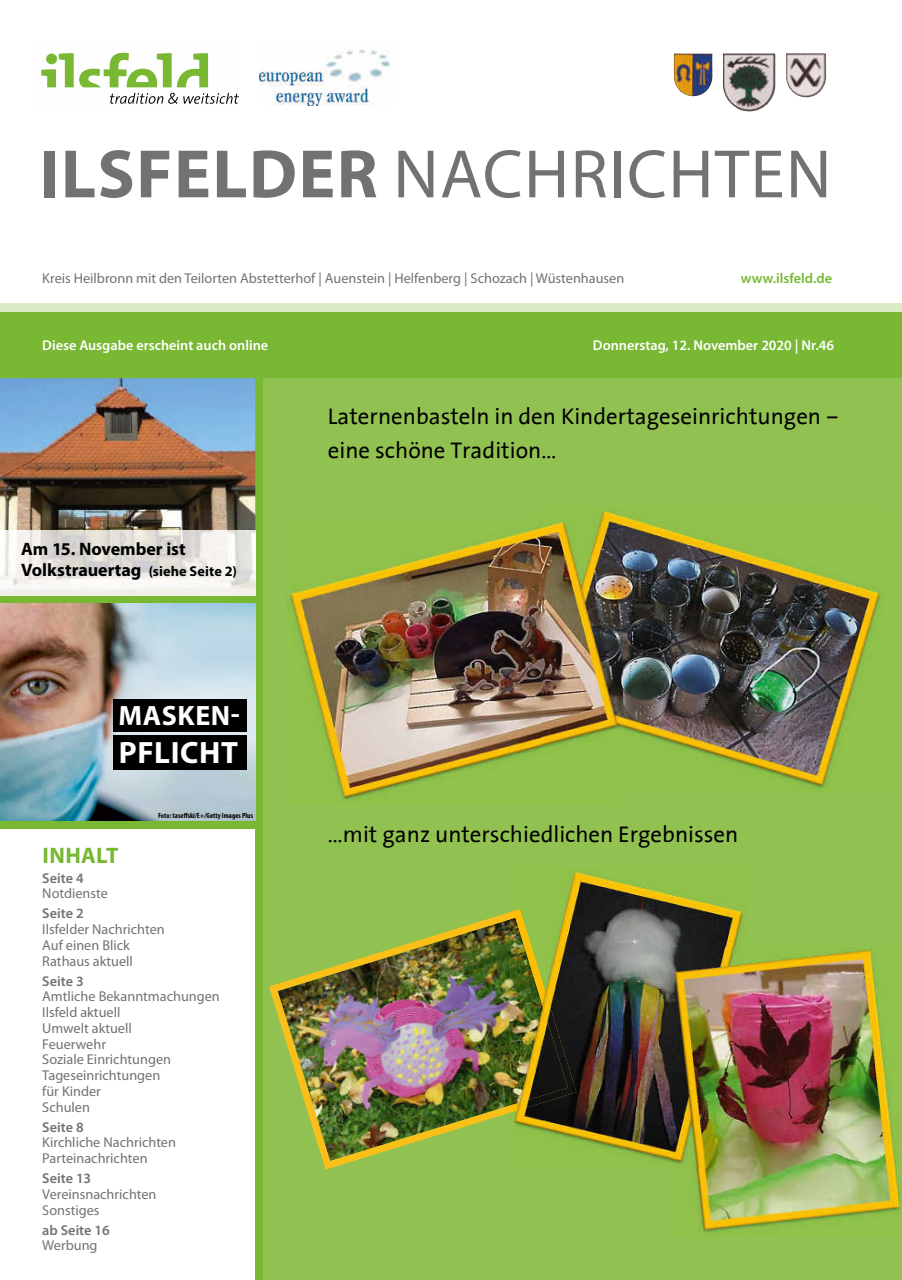
<style>
.page{position:relative;width:902px;height:1280px;background:#fff}
.page>*{position:absolute;margin:0;border:0;box-sizing:border-box;transform-origin:0 0}
.t1{font:69px "Myriad Pro";letter-spacing:.02em;color:#727272}
.t2{font:700 30.9px "Myriad Pro";letter-spacing:.02em;color:#fff}
.t3{font:700 28.05px "Myriad Pro";letter-spacing:.02em;color:#fff}
.t4{font:22.95px/34.3px "The Sans Office LF";color:#000}
.t5{font:22.95px "The Sans Office";color:#000}
.t6{font:700 22.5px "Myriad Pro";letter-spacing:.01em;color:#78b833}
.t7{font:700 18px/21.6px "Myriad Pro";letter-spacing:-.005em;color:#000}
.t8{font:14.25px/15.8px "Myriad Pro";color:#727272}
.t9{font:600 14.25px "Myriad Pro";color:#fff}
.t10{font:600 14.25px "Myriad Pro";color:#727272}
.t11{font:600 14.25px "Myriad Pro";color:#78b833}
.t12{font:700 condensed 7.5px "Myriad Pro";color:#000}
.s1{font-weight:700}
.s2{font-size:14.25px}
</style>
<div class="page">
<div style="left:0;top:595px;width:255px;height:8px;background:#78b833"></div>
<div style="left:0;top:820px;width:255px;height:9px;background:#78b833"></div>
<div style="left:255px;top:378px;width:9px;height:901px;background:#78b833"></div>
<div style="left:0;top:311px;width:901px;height:67px;background:#78b833"></div>
<div style="left:0;top:303px;width:901px;height:8px;background:#dbe9c5"></div>
<svg style="left:41px;top:53px;width:167px;height:34px"></svg>
<svg style="left:110px;top:93px;width:129px;height:11px"></svg>
<img style="left:259px;top:49px;width:131px;height:57px">
<img style="left:723px;top:53px;width:52px;height:59px">
<img style="left:786px;top:53px;width:40px;height:44px">
<img style="left:673px;top:53px;width:39px;height:43px">
<img style="left:0;top:378px;width:255px;height:152px">
<hr style="left:0;top:595px;width:255px;height:1px;background:#edf4e2">
<img style="left:0;top:530px;width:255px;height:65px">
<div style="left:263px;top:378px;width:638px;height:902px;background:#91c151"></div>
<img style="left:548px;top:509px;width:332px;height:281px">
<img style="left:269px;top:912px;width:241px;height:257px">
<img style="left:511px;top:869px;width:235px;height:295px">
<img style="left:510px;top:909px;width:66px;height:204px">
<img style="left:691px;top:947px;width:210px;height:287px">
<img style="left:670px;top:947px;width:76px;height:221px">
<img style="left:286px;top:525px;width:255px;height:276px">
<img style="left:541px;top:519px;width:81px;height:271px">
<img style="left:0;top:603px;width:255px;height:218px">
<div style="left:114px;top:735px;width:133px;height:35px;background:#000"></div>
<div style="left:114px;top:699px;width:133px;height:33px;background:#000"></div>
<h1 class="t1" style="left:40px;top:132px;width:793px"><span class="s1">ILSFELDER</span> NACHRICHTEN</h1>
<p class="t8" style="left:42px;top:270px;width:583px">Kreis Heilbronn mit den Teilorten Abstetterhof | Auenstein | Helfenberg | Schozach | Wüstenhausen</p>
<p class="t11" style="left:741px;top:269px;width:93px">www.ilsfeld.de</p>
<p class="t9" style="left:42px;top:336px;width:227px">Diese Ausgabe erscheint auch online</p>
<p class="t7" style="left:21px;top:537px;width:217px">Am 15. November ist<br>Volkstrauertag <span class="s2">(siehe Seite 2)</span></p>
<h3 class="t3" style="left:119px;top:697px;width:123px">MASKEN-</h3>
<h2 class="t2" style="left:119px;top:733px;width:121px">PFLICHT</h2>
<p class="t12" style="left:158px;top:812px;width:96px">Foto: taseffski/E+/Getty Images Plus</p>
<h3 class="t6" style="left:42px;top:840px;width:78px">INHALT</h3>
<p class="t10" style="left:42px;top:869px;width:43px">Seite 4</p>
<p class="t8" style="left:42px;top:885px;width:67px">Notdienste</p>
<p class="t10" style="left:42px;top:904px;width:43px">Seite 2</p>
<p class="t8" style="left:42px;top:921px;width:124px">Ilsfelder Nachrichten<br>Auf einen Blick<br>Rathaus aktuell</p>
<p class="t10" style="left:42px;top:972px;width:43px">Seite 3</p>
<p class="t8" style="left:42px;top:988px;width:179px">Amtliche Bekanntmachungen<br>Ilsfeld aktuell<br>Umwelt aktuell<br>Feuerwehr<br>Soziale Einrichtungen<br>Tageseinrichtungen<br>für Kinder<br>Schulen</p>
<p class="t10" style="left:42px;top:1118px;width:43px">Seite 8</p>
<p class="t8" style="left:42px;top:1134px;width:135px">Kirchliche Nachrichten<br>Parteinachrichten</p>
<p class="t10" style="left:42px;top:1169px;width:50px">Seite 13</p>
<p class="t8" style="left:42px;top:1186px;width:116px">Vereinsnachrichten<br>Sonstiges</p>
<p class="t10" style="left:42px;top:1221px;width:69px">ab Seite 16</p>
<p class="t8" style="left:42px;top:1237px;width:57px">Werbung</p>
<p class="t9" style="left:593px;top:336px;width:243px">Donnerstag, 12. November 2020 | Nr.46</p>
<h3 class="t4" style="left:328px;top:399px;width:512px">Laternenbasteln in den Kindertageseinrichtungen – eine schöne Tradition…</h3>
<h3 class="t5" style="left:328px;top:819px;width:412px">…mit ganz unterschiedlichen Ergebnissen</h3>
</div>
